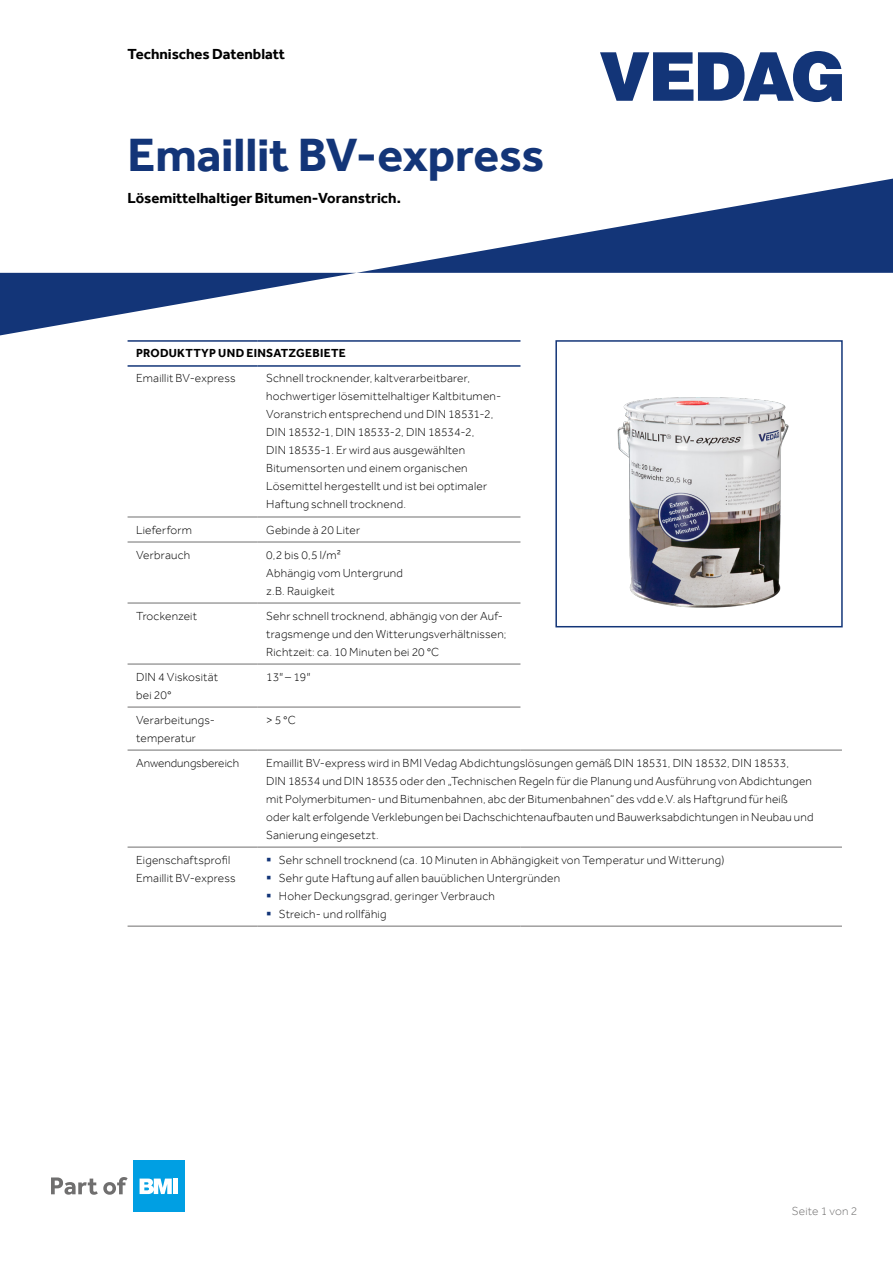
<style>
.page{position:relative;width:893px;height:1263px;background:#fff}
.page>*{position:absolute;margin:0;border:0;box-sizing:border-box;transform-origin:0 0}
.t1{font:700 48px "Effra";letter-spacing:-.005em;color:#133578}
.t2{font:700 15px "Effra";color:#000}
.t3{font:300 12px/18px "Effra";letter-spacing:.015em;color:#000}
.t4{font:700 12px "Effra";letter-spacing:.025em;color:#000}
.t5{font:300 12px "Effra";letter-spacing:-.005em;color:#000}
.t6{font:300 12px "Effra";letter-spacing:.015em;color:#706f6f}
.s1{color:#133578}
</style>
<div class="page">
<svg style="left:600px;top:51px;width:242px;height:51px"></svg>
<div style="left:133px;top:1161px;width:51px;height:51px;background:#009fe3"></div>
<svg style="left:140px;top:1178px;width:32px;height:16px"></svg>
<div style="left:173px;top:1178px;width:5px;height:16px;background:#fff"></div>
<svg style="left:51px;top:1177px;width:77px;height:18px"></svg>
<hr style="left:128px;top:517px;width:130px;height:1px;background:#706f6f">
<hr style="left:258px;top:517px;width:262px;height:1px;background:#706f6f">
<hr style="left:128px;top:542px;width:130px;height:1px;background:#706f6f">
<hr style="left:258px;top:542px;width:262px;height:1px;background:#706f6f">
<hr style="left:128px;top:603px;width:130px;height:1px;background:#706f6f">
<hr style="left:258px;top:603px;width:262px;height:1px;background:#706f6f">
<hr style="left:128px;top:664px;width:130px;height:1px;background:#706f6f">
<hr style="left:258px;top:664px;width:262px;height:1px;background:#706f6f">
<hr style="left:128px;top:707px;width:130px;height:1px;background:#706f6f">
<hr style="left:258px;top:707px;width:262px;height:1px;background:#706f6f">
<hr style="left:128px;top:340px;width:130px;height:2px;background:#133578">
<hr style="left:258px;top:340px;width:262px;height:2px;background:#133578">
<hr style="left:128px;top:365px;width:130px;height:2px;background:#133578">
<hr style="left:258px;top:365px;width:262px;height:2px;background:#133578">
<hr style="left:258px;top:847px;width:262px;height:1px;background:#706f6f">
<hr style="left:520px;top:847px;width:322px;height:1px;background:#706f6f">
<hr style="left:258px;top:926px;width:262px;height:1px;background:#706f6f">
<hr style="left:520px;top:926px;width:322px;height:1px;background:#706f6f">
<hr style="left:128px;top:750px;width:130px;height:1px;background:#706f6f">
<hr style="left:258px;top:750px;width:262px;height:1px;background:#706f6f">
<hr style="left:520px;top:750px;width:322px;height:1px;background:#706f6f">
<hr style="left:128px;top:847px;width:130px;height:1px;background:#706f6f">
<hr style="left:128px;top:926px;width:130px;height:1px;background:#706f6f">
<img style="left:617px;top:397px;width:172px;height:211px">
<div style="left:555px;top:340px;width:288px;height:287px;border:2px solid #133578"></div>
<svg style="left:0;top:179px;width:893px;height:156px"></svg>
<p class="t2" style="left:128px;top:45px;width:159px">Technisches Datenblatt</p>
<h1 class="t1" style="left:128px;top:127px;width:418px">Emaillit BV-express</h1>
<p class="t2" style="left:128px;top:189px;width:275px">Lösemittelhaltiger Bitumen-Voranstrich.</p>
<p class="t4" style="left:136px;top:346px;width:211px">PRODUKTTYP UND EINSATZGEBIETE</p>
<p class="t3" style="left:136px;top:369px;width:101px">Emaillit BV-express</p>
<p class="t3" style="left:266px;top:369px;width:237px">Schnell trocknender, kaltverarbeitbarer, hochwertiger lösemittelhaltiger Kaltbitumen-Voranstrich entsprechend und DIN 18531-2, DIN 18532-1, DIN 18533-2, DIN 18534-2,<br>DIN 18535-1. Er wird aus ausgewählten Bitumensorten und einem organischen Lösemittel hergestellt und ist bei optimaler Haftung schnell trocknend.</p>
<p class="t3" style="left:136px;top:520px;width:57px">Lieferform</p>
<p class="t3" style="left:266px;top:520px;width:96px">Gebinde à 20 Liter</p>
<p class="t3" style="left:136px;top:545px;width:56px">Verbrauch</p>
<p class="t3" style="left:266px;top:545px;width:138px">0,2 bis 0,5 l/m²<br>Abhängig vom Untergrund z.B. Rauigkeit</p>
<p class="t3" style="left:136px;top:606px;width:62px">Trockenzeit</p>
<p class="t3" style="left:266px;top:606px;width:242px">Sehr schnell trocknend, abhängig von der Auf&shy;tragsmenge und den Witterungsverhältnissen;<br>Richtzeit: ca. 10 Minuten bei 20 °C</p>
<p class="t3" style="left:136px;top:667px;width:83px">DIN 4 Viskosität bei 20°</p>
<p class="t3" style="left:266px;top:667px;width:46px">13″ – 19″</p>
<p class="t3" style="left:136px;top:710px;width:79px">Verarbeitungs&shy;temperatur</p>
<p class="t3" style="left:266px;top:710px;width:31px">&gt; 5 °C</p>
<p class="t5" style="left:136px;top:755px;width:105px">Anwendungsbereich</p>
<p class="t3" style="left:266px;top:753px;width:549px">Emaillit BV-express wird in BMI Vedag Abdichtungslösungen gemäß DIN 18531, DIN 18532, DIN 18533,<br>DIN 18534 und DIN 18535 oder den „Technischen Regeln für die Planung und Ausführung von Abdichtungen mit Polymerbitumen- und Bitumenbahnen, abc der Bitumenbahnen“ des vdd e.V. als Haftgrund für heiß oder kalt erfolgende Verklebungen bei Dachschichtenaufbauten und Bauwerksabdichtungen in Neubau und Sanierung eingesetzt.</p>
<p class="t3" style="left:136px;top:850px;width:101px">Eigenschaftsprofil<br>Emaillit BV-express</p>
<p class="t3" style="left:266px;top:850px;width:460px"><span class="s1">▪</span> Sehr schnell trocknend (ca. 10 Minuten in Abhängigkeit von Temperatur und Witterung)</p>
<p class="t3" style="left:266px;top:868px;width:296px"><span class="s1">▪</span> Sehr gute Haftung auf allen bauüblichen Untergründen</p>
<p class="t3" style="left:266px;top:886px;width:230px"><span class="s1">▪</span> Hoher Deckungsgrad, geringer Verbrauch</p>
<p class="t3" style="left:266px;top:904px;width:122px"><span class="s1">▪</span> Streich- und rollfähig</p>
<p class="t6" style="left:792px;top:1203px;width:67px">Seite 1 von 2</p>
</div>
